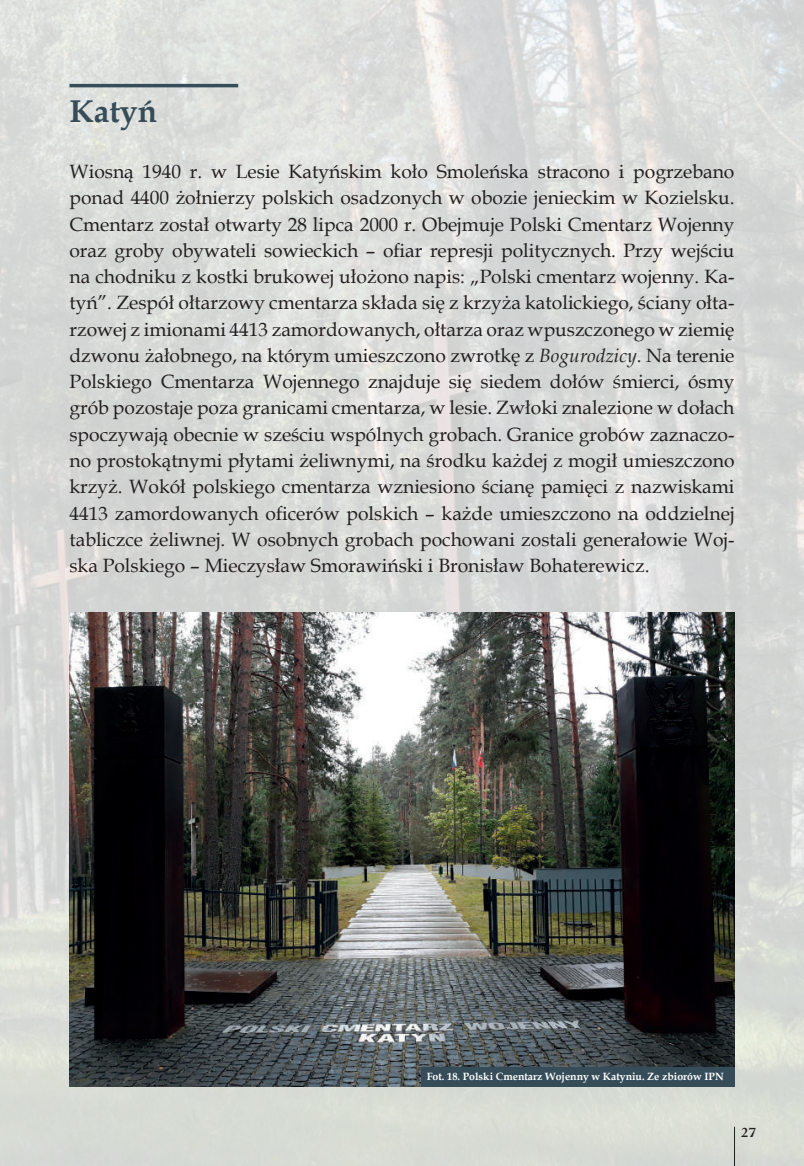
<style>
.page{position:relative;width:804px;height:1166px;background:#fff}
.page>*{position:absolute;margin:0;border:0;box-sizing:border-box;transform-origin:0 0}
.t1{font:700 31.5px "Book Antiqua";color:#364d59}
.t2{font:19.25px/26.2px "Book Antiqua";color:#231f20;text-align:justify}
.t3{font:700 14px "Lapidary 333 PL";color:#231f20}
.t4{font:700 10.5px "Book Antiqua";color:#fff}
.s1{font-style:italic}
</style>
<div class="page">
<img style="left:0;top:0;width:804px;height:1166px">
<div style="left:729px;top:1124px;width:20px;height:42px;background:#d6dad3"></div>
<hr style="left:734px;top:1127px;width:1px;height:39px;background:#231f20">
<hr style="left:69px;top:84px;width:169px;height:3px;background:#364d59">
<img style="left:70px;top:613px;width:664px;height:473px">
<div style="left:421px;top:1067px;width:313px;height:19px;background:#364d59"></div>
<h1 class="t1" style="left:69px;top:90px;width:89px">Katyń</h1>
<p class="t2" style="left:69px;top:158px;width:666px">Wiosną 1940 r. w Lesie Katyńskim koło Smoleńska stracono i pogrzebano ponad 4400 żołnierzy polskich osadzonych w obozie jenieckim w Kozielsku.<br>Cmentarz został otwarty 28 lipca 2000 r. Obejmuje Polski Cmentarz Wojenny oraz groby obywateli sowieckich – ofiar represji politycznych. Przy wejściu na chodniku z kostki brukowej ułożono napis: „Polski cmentarz wojenny. Ka&shy;tyń”. Zespół ołtarzowy cmentarza składa się z krzyża katolickiego, ściany ołta&shy;rzowej z imionami 4413 zamordowanych, ołtarza oraz wpuszczonego w ziemię dzwonu żałobnego, na którym umieszczono zwrotkę z <span class="s1">Bogurodzicy</span>. Na terenie Polskiego Cmentarza Wojennego znajduje się siedem dołów śmierci, ósmy grób pozostaje poza granicami cmentarza, w lesie. Zwłoki znalezione w dołach spoczywają obecnie w sześciu wspólnych grobach. Granice grobów zaznaczo&shy;no prostokątnymi płytami żeliwnymi, na środku każdej z mogił umieszczono krzyż. Wokół polskiego cmentarza wzniesiono ścianę pamięci z nazwiskami 4413 zamordowanych oficerów polskich – każde umieszczono na oddzielnej tabliczce żeliwnej. W osobnych grobach pochowani zostali generałowie Woj&shy;ska Polskiego – Mieczysław Smorawiński i Bronisław Bohaterewicz.</p>
<p class="t4" style="left:427px;top:1069px;width:298px">Fot. 18. Polski Cmentarz Wojenny w Katyniu. Ze zbiorów IPN</p>
<p class="t3" style="left:740px;top:1123px;width:17px">27</p>
</div>
